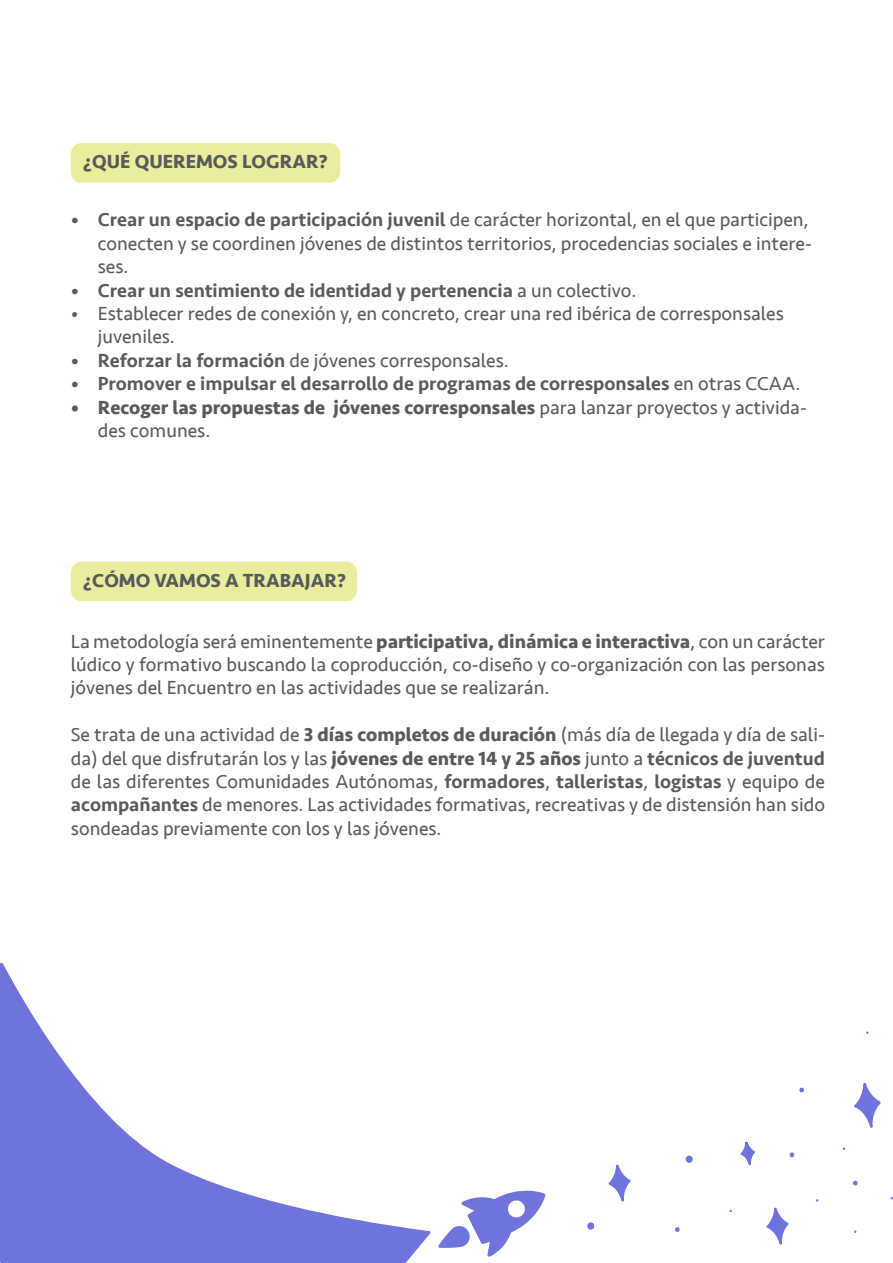
<style>
.page{position:relative;width:893px;height:1263px;background:#fff}
.page>*{position:absolute;margin:0;border:0;box-sizing:border-box;transform-origin:0 0}
.t1{font:19.5px/23.4px "Seravek";color:#585a5b}
.t2{font:500 19.5px "Seravek";color:#585a5b}
.t3{font:700 19.5px/23.4px "Seravek";color:#585a5b}
.s1{font-weight:500}
.s2{font-weight:400}
.s3{font-weight:700}
</style>
<div class="page">
<svg style="left:438px;top:1190px;width:108px;height:67px"></svg>
<svg style="left:0;top:962px;width:431px;height:301px"></svg>
<svg style="left:854px;top:1082px;width:27px;height:46px"></svg>
<svg style="left:766px;top:1207px;width:23px;height:38px"></svg>
<svg style="left:740px;top:1141px;width:15px;height:24px"></svg>
<svg style="left:608px;top:1164px;width:23px;height:38px"></svg>
<svg style="left:685px;top:1155px;width:8px;height:8px"></svg>
<svg style="left:587px;top:1222px;width:8px;height:7px"></svg>
<svg style="left:799px;top:1087px;width:5px;height:5px"></svg>
<svg style="left:853px;top:1181px;width:5px;height:4px"></svg>
<svg style="left:789px;top:1152px;width:6px;height:5px"></svg>
<svg style="left:675px;top:1227px;width:5px;height:5px"></svg>
<div style="left:71px;top:143px;width:269px;height:40px;background:#ebed9e;border-radius:11px"></div>
<div style="left:71px;top:562px;width:286px;height:39px;background:#ebed9e;border-radius:11px"></div>
<p class="t3" style="left:83px;top:150px;width:247px">¿QUÉ QUEREMOS LOGRAR?</p>
<p class="t1" style="left:98px;top:208px;width:716px;text-indent:-27px"><span class="s1">• Crear un espacio de participación juvenil</span> de carácter horizontal, en el que participen, conecten y se coordinen jóvenes de distintos territorios, procedencias sociales e intere&shy;ses.</p>
<p class="t2" style="left:71px;top:278px;width:567px">• Crear un sentimiento de identidad y pertenencia <span class="s2">a un colectivo.</span></p>
<p class="t1" style="left:98px;top:302px;width:687px;text-indent:-27px">• Establecer redes de conexión y, en concreto, crear una red ibérica de corresponsales juveniles.</p>
<p class="t1" style="left:71px;top:349px;width:439px"><span class="s1">• Reforzar la formación</span> de jóvenes corresponsales.</p>
<p class="t2" style="left:71px;top:372px;width:731px">• Promover e impulsar el desarrollo de programas de corresponsales <span class="s2">en otras CCAA.</span></p>
<p class="t3" style="left:98px;top:395px;width:711px;text-indent:-27px">• Recoger las propuestas de jóvenes corresponsales <span class="s2">para lanzar proyectos y activida&shy;des comunes.</span></p>
<p class="t3" style="left:83px;top:568px;width:265px">¿CÓMO VAMOS A TRABAJAR?</p>
<p class="t1" style="left:71px;top:629px;width:756px;text-align:justify">La metodología será eminentemente <span class="s3">participativa, dinámica e interactiva</span>, con un carácter lúdico y formativo buscando la coproducción, co-diseño y co-organización con las personas jóvenes del Encuentro en las actividades que se realizarán.</p>
<p class="t1" style="left:71px;top:723px;width:756px;text-align:justify">Se trata de una actividad de <span class="s3">3 días completos de duración</span> (más día de llegada y día de sali&shy;da) del que disfrutarán los y las <span class="s3">jóvenes de entre 14 y 25 años</span> junto a <span class="s1">técnicos de juventud </span>de las diferentes Comunidades Autónomas, <span class="s1">formadores</span>, <span class="s1">talleristas</span>, <span class="s1">logistas</span> y equipo de <span class="s1">acompañantes</span> de menores. Las actividades formativas, recreativas y de distensión han sido sondeadas previamente con los y las jóvenes.</p>
</div>
